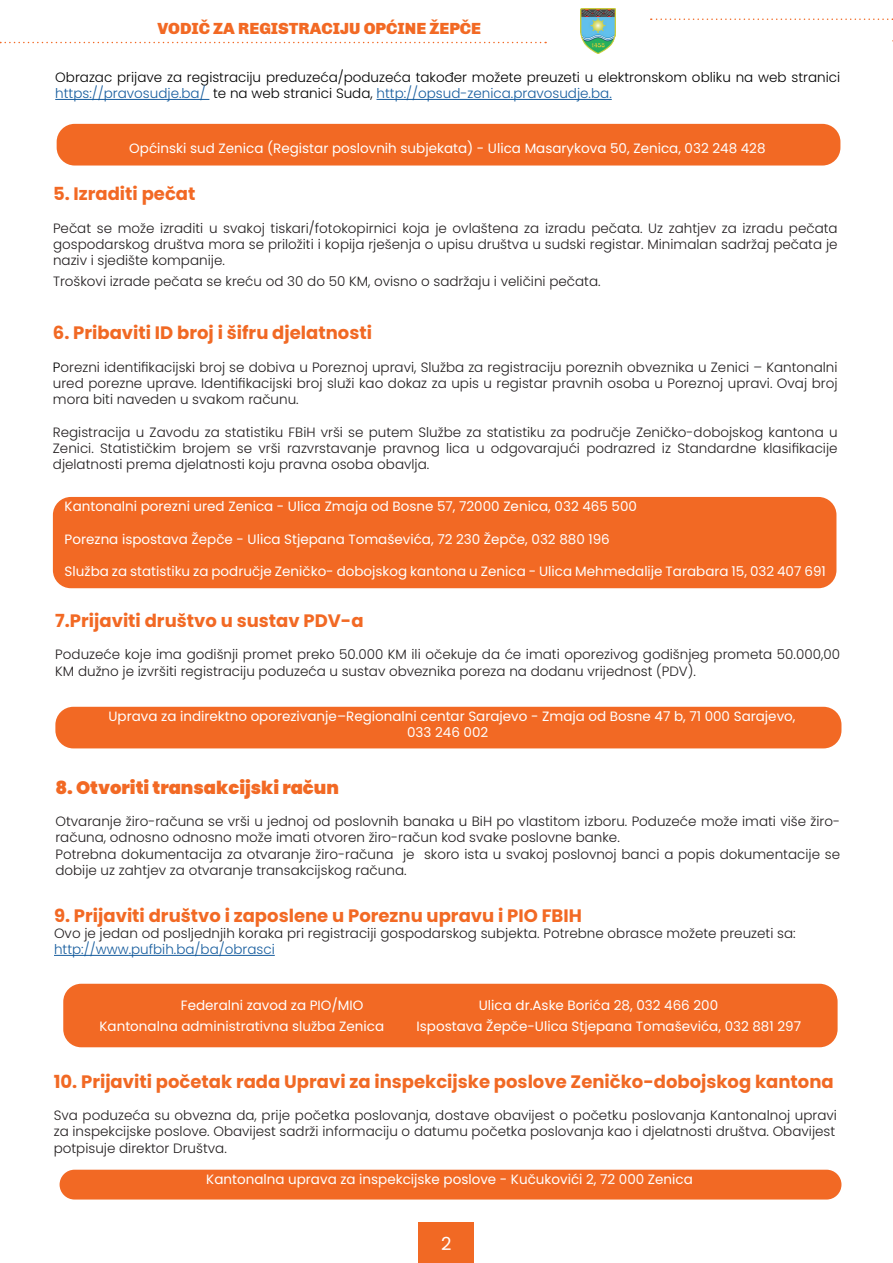
<style>
.page{position:relative;width:893px;height:1263px;background:#fff}
.page>*{position:absolute;margin:0;border:0;box-sizing:border-box;transform-origin:0 0}
.t1{font:700 18px "Poppins";color:#f16924}
.t2{font:700 18px "Poppins";color:#f26924}
.t3{font:900 18px "Poppins";color:#f26924}
.t4{font:18px "Poppins";color:#fff}
.t5{font:900 16.5px "Chivo";color:#f26924}
.t6{font:300 13.5px/16.2px "Poppins";color:#231f20;text-align:justify}
.t7{font:13.5px/16.2px "Poppins";color:#fff}
.t8{font:300 13.5px/16.2px "Poppins";color:#000001}
.t9{font:300 13.5px "Poppins";color:#175d9e}
.s1{color:#175d9e}
.s2{color:#000001}
</style>
<div class="page">
<img style="left:581px;top:8px;width:34px;height:46px">
<svg style="left:0;top:42px;width:546px;height:1px"></svg>
<svg style="left:651px;top:18px;width:242px;height:2px"></svg>
<div style="left:53px;top:497px;width:783px;height:91px;background:#f26924;border-radius:18px"></div>
<hr style="left:54px;top:955px;width:221px;height:1px;background:#175d9e">
<div style="left:55px;top:707px;width:786px;height:41px;background:#f26924;border-radius:18px"></div>
<div style="left:63px;top:984px;width:775px;height:63px;background:#f26924;border-radius:18px"></div>
<div style="left:60px;top:1170px;width:781px;height:29px;background:#f26924;border-radius:15px"></div>
<div style="left:57px;top:124px;width:783px;height:42px;background:#f26924;border-radius:18px"></div>
<hr style="left:55px;top:99px;width:154px;height:1px;background:#175d9e">
<hr style="left:376px;top:99px;width:236px;height:1px;background:#175d9e">
<div style="left:419px;top:1222px;width:55px;height:41px;background:#f16924"></div>
<p class="t5" style="left:157px;top:19px;width:325px">VODIČ ZA REGISTRACIJU OPĆINE ŽEPČE</p>
<p class="t8" style="left:55px;top:69px;width:786px">Obrazac prijave za registraciju preduzeća/poduzeća također možete preuzeti u elektronskom obliku na web stranici <span class="s1">https://pravosudje.ba/</span> te na web stranici Suda, <span class="s1">http://opsud-zenica.pravosudje.ba.</span></p>
<p class="t7" style="left:129px;top:140px;width:638px">Općinski sud Zenica (Registar poslovnih subjekata) - Ulica Masarykova 50, Zenica, 032 248 428</p>
<h1 class="t2" style="left:53px;top:184px;width:144px">5. Izraditi pečat</h1>
<p class="t6" style="left:53px;top:220px;width:786px">Pečat se može izraditi u svakoj tiskari/fotokopirnici koja je ovlaštena za izradu pečata. Uz zahtjev za izradu pečata gospodarskog društva mora se priložiti i kopija rješenja o upisu društva u sudski registar. Minimalan sadržaj pečata je naziv i sjedište kompanije.</p>
<p class="t6" style="left:53px;top:273px;width:549px">Troškovi izrade pečata se kreću od 30 do 50 KM, ovisno o sadržaju i veličini pečata.</p>
<h1 class="t1" style="left:53px;top:323px;width:321px">6. Pribaviti ID broj i šifru djelatnosti</h1>
<p class="t6" style="left:53px;top:359px;width:786px"><span class="s2">P</span>orezni identifikacijski broj se dobiva u Poreznoj upravi, Služba za registraciju poreznih obveznika u Zenici – Kantonalni ured porezne uprave. Identifikacijski broj služi kao dokaz za upis u registar pravnih osoba u Poreznoj upravi. Ovaj broj mora biti naveden u svakom računu.</p>
<p class="t6" style="left:53px;top:424px;width:786px">Registracija u Zavodu za statistiku FBiH vrši se putem Službe za statistiku za područje Zeničko-dobojskog kantona u Zenici. Statističkim brojem se vrši razvrstavanje pravnog lica u odgovarajući podrazred iz Standardne klasifikacije djelatnosti prema djelatnosti koju pravna osoba obavlja.</p>
<p class="t7" style="left:65px;top:498px;width:574px">Kantonalni porezni ured Zenica - Ulica Zmaja od Bosne 57, 72000 Zenica, 032 465 500</p>
<p class="t7" style="left:65px;top:531px;width:547px">Porezna ispostava Žepče - Ulica Stjepana Tomaševića, 72 230 Žepče, 032 880 196</p>
<p class="t7" style="left:65px;top:563px;width:763px">Služba za statistiku za područje Zeničko- dobojskog kantona u Zenica - Ulica Mehmedalije Tarabara 15, 032 407 691</p>
<h1 class="t2" style="left:55px;top:610px;width:310px">7.Prijaviti društvo u sustav PDV-a</h1>
<p class="t6" style="left:55px;top:647px;width:786px">Poduzeće koje ima godišnji promet preko 50.000 KM ili očekuje da će imati oporezivog godišnjeg prometa 50.000,00<br>KM dužno je izvršiti registraciju poduzeća u sustav obveznika poreza na dodanu vrijednost (PDV).</p>
<p class="t7" style="left:407px;top:708px;width:390px;text-indent:-299px">Uprava za indirektno oporezivanje–Regionalni centar Sarajevo - Zmaja od Bosne 47 b, 71 000 Sarajevo,<br>033 246 002</p>
<h1 class="t3" style="left:55px;top:777px;width:285px">8. Otvoriti transakcijski račun</h1>
<p class="t6" style="left:55px;top:813px;width:786px;text-align:left">Otvaranje žiro-računa se vrši u jednoj od poslovnih banaka u BiH po vlastitom izboru. Poduzeće može imati više žiro&shy;računa, odnosno odnosno može imati otvoren žiro-račun kod svake poslovne banke.<br>Potrebna dokumentacija za otvaranje žiro-računa je skoro ista u svakoj poslovnoj banci a popis dokumentacije se dobije uz zahtjev za otvaranje transakcijskog računa.</p>
<h1 class="t2" style="left:54px;top:905px;width:529px">9. Prijaviti društvo i zaposlene u Poreznu upravu i PIO FBIH</h1>
<p class="t6" style="left:54px;top:925px;width:743px">Ovo je jedan od posljednjih koraka pri registraciji gospodarskog subjekta. Potrebne obrasce možete preuzeti sa:</p>
<p class="t9" style="left:54px;top:942px;width:222px">http://www.pufbih.ba/ba/obrasci</p>
<p class="t7" style="left:181px;top:997px;width:184px">Federalni zavod za PIO/MIO</p>
<p class="t7" style="left:479px;top:997px;width:241px">Ulica dr.Aske Borića 28, 032 466 200</p>
<p class="t7" style="left:100px;top:1018px;width:286px">Kantonalna administrativna služba Zenica</p>
<p class="t7" style="left:417px;top:1018px;width:386px">Ispostava Žepče-Ulica Stjepana Tomaševića, 032 881 297</p>
<h1 class="t1" style="left:54px;top:1071px;width:781px">10. Prijaviti početak rada Upravi za inspekcijske poslove Zeničko-dobojskog kantona</h1>
<p class="t6" style="left:54px;top:1107px;width:785px;text-align:left">Sva poduzeća su obvezna da, prije početka poslovanja, dostave obavijest o početku poslovanja Kantonalnoj upravi za inspekcijske poslove. Obavijest sadrži informaciju o datumu početka poslovanja kao i djelatnosti društva. Obavijest potpisuje direktor Društva.</p>
<p class="t7" style="left:206px;top:1171px;width:488px">Kantonalna uprava za inspekcijske poslove - Kučukovići 2, 72 000 Zenica</p>
<h1 class="t4" style="left:441px;top:1234px;width:12px">2</h1>
</div>
